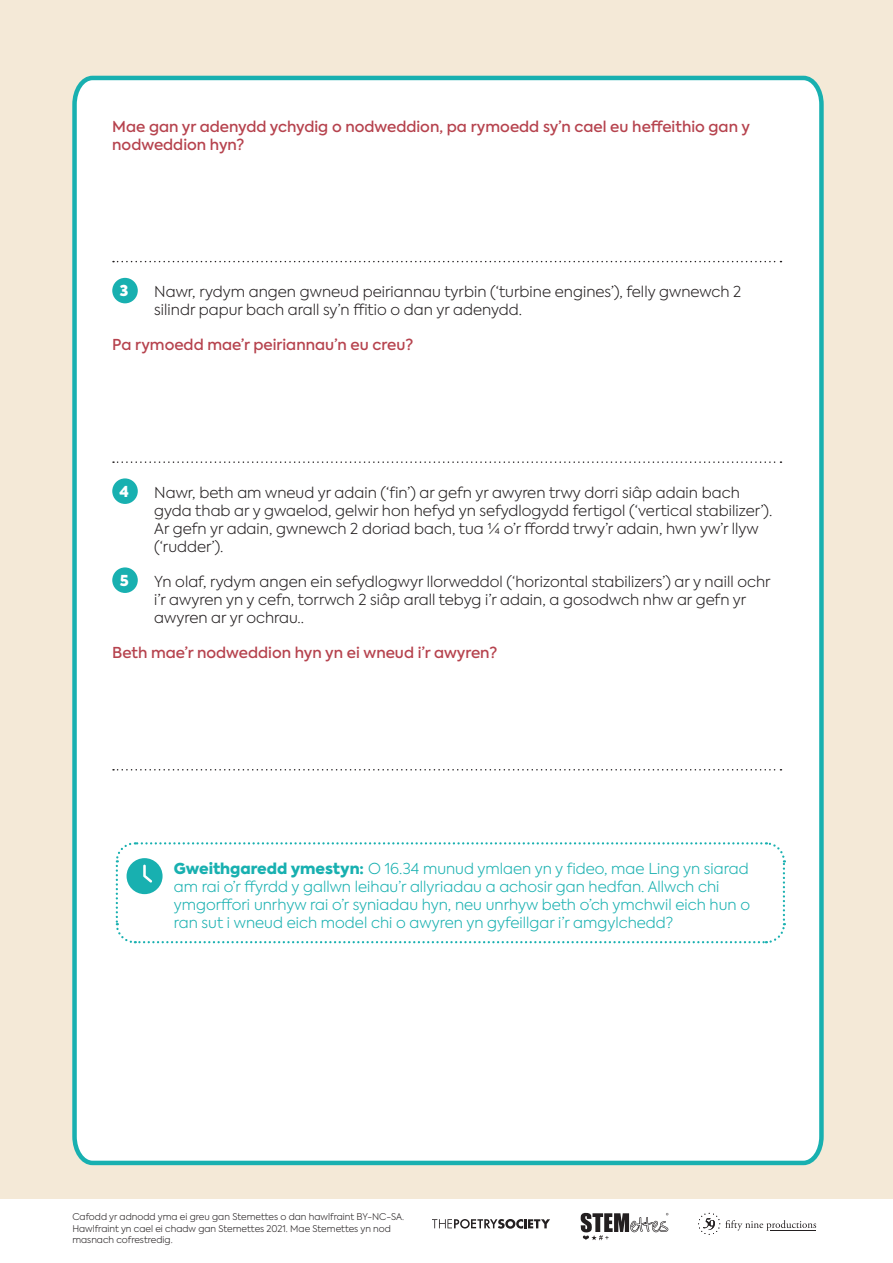
<style>
.page{position:relative;width:893px;height:1263px;background:#f4e9d7}
.page>*{position:absolute;margin:0;border:0;box-sizing:border-box;transform-origin:0 0}
.t1{font:300 15px/18px "Axiforma";color:#231f20}
.t2{font:300 15px/18px "Axiforma";color:#18b0b0}
.t3{font:500 15px/18px "Axiforma";color:#b6434e}
.t4{font:900 15px "Axiforma";color:#fff}
.t5{font:300 9.15px/11.1px "Axiforma";color:#231f20}
.s1{font-weight:900}
</style>
<div class="page">
<div style="left:72px;top:75px;width:752px;height:1091px;background:#fff"></div>
<svg style="left:113px;top:261px;width:668px;height:1px"></svg>
<div style="left:112px;top:278px;width:26px;height:25px;background:#18b0b0;border-radius:50%"></div>
<svg style="left:113px;top:461px;width:668px;height:2px"></svg>
<div style="left:112px;top:478px;width:26px;height:26px;background:#18b0b0;border-radius:50%"></div>
<div style="left:112px;top:567px;width:26px;height:26px;background:#18b0b0;border-radius:50%"></div>
<svg style="left:113px;top:769px;width:668px;height:1px"></svg>
<div style="left:0;top:1199px;width:893px;height:64px;background:#fff"></div>
<svg style="left:432px;top:1219px;width:118px;height:10px"></svg>
<svg style="left:698px;top:1213px;width:118px;height:22px"></svg>
<svg style="left:581px;top:1212px;width:87px;height:28px"></svg>
<div style="left:114px;top:841px;width:672px;height:103px;background:#fff"></div>
<p class="t3" style="left:112px;top:118px;width:639px">Mae gan yr adenydd ychydig o nodweddion, pa rymoedd sy’n cael eu heffeithio gan y nodweddion hyn?</p>
<p class="t4" style="left:120px;top:280px;width:10px">3</p>
<p class="t1" style="left:154px;top:283px;width:589px">Nawr, rydym angen gwneud peiriannau tyrbin (‘turbine engines’), felly gwnewch 2 silindr papur bach arall sy’n ffitio o dan yr adenydd.</p>
<p class="t3" style="left:112px;top:336px;width:302px">Pa rymoedd mae’r peiriannau’n eu creu?</p>
<p class="t4" style="left:120px;top:481px;width:11px">4</p>
<p class="t1" style="left:154px;top:483px;width:619px">Nawr, beth am wneud yr adain (‘fin’) ar gefn yr awyren trwy dorri siâp adain bach gyda thab ar y gwaelod, gelwir hon hefyd yn sefydlogydd fertigol (‘vertical stabilizer’).<br>Ar gefn yr adain, gwnewch 2 doriad bach, tua ¼ o’r ffordd trwy’r adain, hwn yw’r llyw (‘rudder’).</p>
<p class="t4" style="left:120px;top:570px;width:11px">5</p>
<p class="t1" style="left:154px;top:572px;width:618px">Yn olaf, rydym angen ein sefydlogwyr llorweddol (‘horizontal stabilizers’) ar y naill ochr i’r awyren yn y cefn, torrwch 2 siâp arall tebyg i’r adain, a gosodwch nhw ar gefn yr awyren ar yr ochrau..</p>
<p class="t3" style="left:112px;top:644px;width:386px">Beth mae’r nodweddion hyn yn ei wneud i’r awyren?</p>
<p class="t2" style="left:174px;top:860px;width:578px"><span class="s1">Gweithgaredd ymestyn:</span> O 16.34 munud ymlaen yn y fideo, mae Ling yn siarad am rai o’r ffyrdd y gallwn leihau’r allyriadau a achosir gan hedfan. Allwch chi ymgorffori unrhyw rai o’r syniadau hyn, neu unrhyw beth o’ch ymchwil eich hun o ran sut i wneud eich model chi o awyren yn gyfeillgar i’r amgylchedd?</p>
<p class="t5" style="left:72px;top:1211px;width:333px">Cafodd yr adnodd yma ei greu gan Stemettes o dan hawlfraint BY-NC-SA.<br>Hawlfraint yn cael ei chadw gan Stemettes 2021. Mae Stemettes yn nod masnach cofrestredig.</p>
</div>
